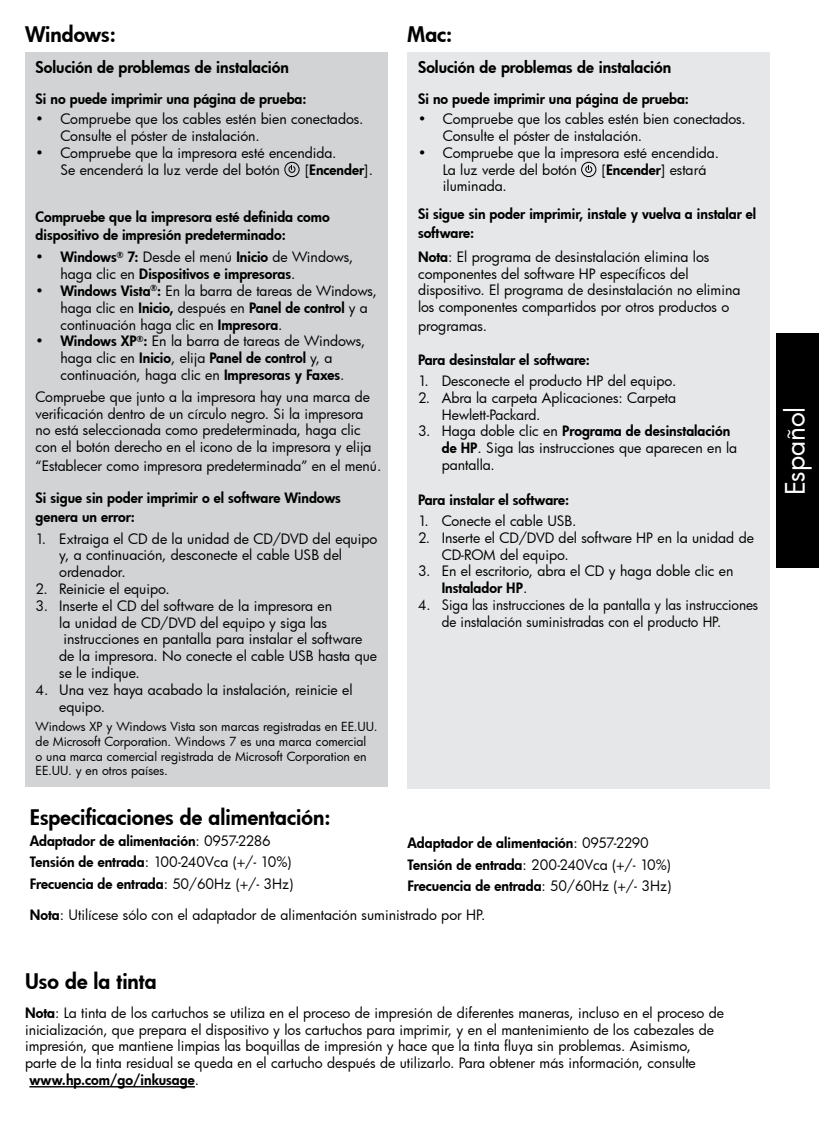
<style>
.page{position:relative;width:819px;height:1134px;background:#fff}
.page>*{position:absolute;margin:0;border:0;box-sizing:border-box;transform-origin:0 0}
.t1{font:26.25px "Futura Bk";letter-spacing:-.005em;color:#fff}
.t2{font:21px "Futura Hv";color:#000}
.t3{font:15.75px "Futura Hv";color:#000}
.t4{font:14px/16.8px "Futura Bk";color:#000}
.t5{font:14px/18.9px "Futura Hv";color:#000}
.t6{font:14px/16.8px "Futura Bk";color:#000;scale:.96 1}
.t7{font:12.25px/14.7px "Futura Bk";letter-spacing:-.005em;color:#000}
.s1{font-family:"Futura Bk"}
.s2{font-family:"Futura Hv"}
</style>
<div class="page">
<div style="left:408px;top:53px;width:362px;height:736px;background:#e6e7e8"></div>
<div style="left:25px;top:53px;width:362px;height:734px;background:#d1d3d4"></div>
<hr style="left:29px;top:1086px;width:166px;height:1px;background:#000">
<div style="left:284px;top:162px;width:16px;height:15px;border:1px solid #000;border-radius:50%"></div>
<svg style="left:288px;top:165px;width:8px;height:8px"></svg>
<div style="left:581px;top:162px;width:15px;height:15px;border:1px solid #000;border-radius:50%"></div>
<svg style="left:585px;top:165px;width:8px;height:8px"></svg>
<div style="left:776px;top:333px;width:43px;height:235px;background:#000"></div>
<h2 class="t2" style="left:25px;top:20px;width:92px">Windows:</h2>
<h2 class="t2" style="left:408px;top:20px;width:46px">Mac:</h2>
<p class="t3" style="left:36px;top:57px;width:255px">Solución de problemas de instalación</p>
<p class="t5" style="left:36px;top:89px;width:272px">Si no puede imprimir una página de prueba:</p>
<p class="t4" style="left:60px;top:110px;width:305px;text-indent:-25px">• Compruebe que los cables estén bien conectados.<br>Consulte el póster de instalación.</p>
<p class="t4" style="left:60px;top:144px;width:278px;text-indent:-25px">• Compruebe que la impresora esté encendida.<br>Se encenderá la luz verde del botón</p>
<p class="t5" style="left:305px;top:160px;width:70px"><span class="s1">[</span>Encender<span class="s1">].</span></p>
<p class="t5" style="left:36px;top:207px;width:296px">Compruebe que la impresora esté definida como dispositivo de impresión predeterminado:</p>
<p class="t4" style="left:36px;top:249px;width:319px">• <span class="s2">Windows</span><sup>®</sup> <span class="s2">7:</span> Desde el menú <span class="s2">Inicio</span> de Windows,</p>
<p class="t5" style="left:60px;top:264px;width:237px"><span class="s1">haga clic en</span> Dispositivos e impresoras<span class="s1">.</span></p>
<p class="t4" style="left:60px;top:282px;width:318px;text-indent:-25px">• <span class="s2">Windows Vista</span><sup>®</sup><span class="s2">:</span> En la barra de tareas de Windows, haga clic en <span class="s2">Inicio,</span> después en <span class="s2">Panel de control</span> y a continuación haga clic en <span class="s2">Impresora</span>.</p>
<p class="t4" style="left:36px;top:333px;width:332px">• <span class="s2">Windows XP</span><sup>®</sup><span class="s2">:</span> En la barra de tareas de Windows,</p>
<p class="t5" style="left:60px;top:348px;width:274px"><span class="s1">haga clic en</span> Inicio<span class="s1">, elija</span> Panel de control <span class="s1">y, a</span></p>
<p class="t4" style="left:36px;top:364px;width:336px;line-height:21.7px;text-align:center">continuación, haga clic en <span class="s2">Impresoras y Faxes</span>.<br>Compruebe que junto a la impresora hay una marca de</p>
<p class="t4" style="left:36px;top:405px;width:337px">verificación dentro de un círculo negro. Si la impresora no está seleccionada como predeterminada, haga clic con el botón derecho en el icono de la impresora y elija</p>
<p class="t4" style="left:36px;top:457px;width:347px">“Establecer como impresora predeterminada” en el menú.</p>
<p class="t5" style="left:36px;top:489px;width:307px">Si sigue sin poder imprimir o el software Windows genera un error:</p>
<p class="t4" style="left:59px;top:530px;width:320px;text-indent:-24px">1. Extraiga el CD de la unidad de CD/DVD del equipo y, a continuación, desconecte el cable USB del ordenador.</p>
<p class="t4" style="left:36px;top:580px;width:136px">2. Reinicie el equipo.</p>
<p class="t4" style="left:36px;top:597px;width:298px">3. Inserte el CD del software de la impresora en</p>
<p class="t4" style="left:59px;top:614px;width:269px">la unidad de CD/DVD del equipo y siga las</p>
<p class="t4" style="left:64px;top:630px;width:300px">instrucciones en pantalla para instalar el software</p>
<p class="t4" style="left:59px;top:647px;width:319px">de la impresora. No conecte el cable USB hasta que</p>
<p class="t4" style="left:59px;top:664px;width:82px">se le indique.</p>
<p class="t4" style="left:59px;top:681px;width:295px;text-indent:-24px">4. Una vez haya acabado la instalación, reinicie el equipo.</p>
<p class="t7" style="left:36px;top:719px;width:343px">Windows XP y Windows Vista son marcas registradas en EE.UU. de Microsoft Corporation. Windows 7 es una marca comercial<br>o una marca comercial registrada de Microsoft Corporation en EE.UU. y en otros países.</p>
<p class="t3" style="left:418px;top:57px;width:255px">Solución de problemas de instalación</p>
<p class="t5" style="left:418px;top:89px;width:272px">Si no puede imprimir una página de prueba:</p>
<p class="t4" style="left:443px;top:110px;width:305px;text-indent:-25px">• Compruebe que los cables estén bien conectados.<br>Consulte el póster de instalación.</p>
<p class="t4" style="left:443px;top:144px;width:278px;text-indent:-25px">• Compruebe que la impresora esté encendida.<br>La luz verde del botón</p>
<p class="t4" style="left:602px;top:161px;width:106px">[<span class="s2">Encender</span>] estará</p>
<p class="t4" style="left:443px;top:178px;width:66px">iluminada.</p>
<p class="t5" style="left:418px;top:205px;width:340px">Si sigue sin poder imprimir, instale y vuelva a instalar el software:</p>
<p class="t4" style="left:418px;top:248px;width:324px"><span class="s2">Nota</span>: El programa de desinstalación elimina los componentes del software HP específicos del dispositivo. El programa de desinstalación no elimina los componentes compartidos por otros productos o</p>
<p class="t4" style="left:418px;top:317px;width:71px">programas.</p>
<p class="t5" style="left:418px;top:350px;width:173px">Para desinstalar el software:</p>
<p class="t4" style="left:418px;top:372px;width:260px">1. Desconecte el producto HP del equipo.</p>
<p class="t4" style="left:442px;top:389px;width:236px;text-indent:-24px">2. Abra la carpeta Aplicaciones: Carpeta<br>Hewlett-Packard.</p>
<p class="t5" style="left:418px;top:422px;width:314px"><span class="s1">3. Haga doble clic en</span> Programa de desinstalación</p>
<p class="t4" style="left:442px;top:439px;width:297px"><span class="s2">de HP</span>. Siga las instrucciones que aparecen en la pantalla.</p>
<p class="t5" style="left:418px;top:490px;width:153px">Para instalar el software:</p>
<p class="t4" style="left:418px;top:512px;width:160px">1. Conecte el cable USB.</p>
<p class="t4" style="left:442px;top:529px;width:314px;text-indent:-24px">2. Inserte el CD/DVD del software HP en la unidad de<br>CD-ROM del equipo.</p>
<p class="t4" style="left:418px;top:563px;width:317px">3. En el escritorio, abra el CD y haga doble clic en</p>
<p class="t5" style="left:442px;top:578px;width:87px">Instalador HP<span class="s1">.</span></p>
<p class="t6" style="left:442px;top:596px;width:331px;text-indent:-24px">4. Siga las instrucciones de la pantalla y las instrucciones de instalación suministradas con el producto HP.</p>
<h2 class="t2" style="left:30px;top:803px;width:302px">Especificaciones de alimentación:</h2>
<p class="t5" style="left:30px;top:831px;width:242px">Adaptador de alimentación<span class="s1">: 0957-2286</span></p>
<p class="t4" style="left:30px;top:853px;width:263px"><span class="s2">Tensión de entrada</span>: 100-240Vca (+/- 10%)</p>
<p class="t5" style="left:30px;top:874px;width:265px">Frecuencia de entrada<span class="s1">: 50/60Hz (+/- 3Hz)</span></p>
<p class="t4" style="left:30px;top:906px;width:457px"><span class="s2">Nota</span>: Utilícese sólo con el adaptador de alimentación suministrado por HP.</p>
<p class="t5" style="left:408px;top:834px;width:243px">Adaptador de alimentación<span class="s1">: 0957-2290</span></p>
<p class="t4" style="left:408px;top:856px;width:265px"><span class="s2">Tensión de entrada</span>: 200-240Vca (+/- 10%)</p>
<p class="t5" style="left:408px;top:876px;width:265px">Frecuencia de entrada<span class="s1">: 50/60Hz (+/- 3Hz)</span></p>
<h2 class="t2" style="left:25px;top:967px;width:133px">Uso de la tinta</h2>
<p class="t4" style="left:25px;top:1004px;width:701px"><span class="s2">Nota</span>: La tinta de los cartuchos se utiliza en el proceso de impresión de diferentes maneras, incluso en el proceso de inicialización, que prepara el dispositivo y los cartuchos para imprimir, y en el mantenimiento de los cabezales de impresión, que mantiene limpias las boquillas de impresión y hace que la tinta fluya sin problemas. Asimismo, parte de la tinta residual se queda en el cartucho después de utilizarlo. Para obtener más información, consulte</p>
<p class="t5" style="left:29px;top:1070px;width:171px">www.hp.com/go/inkusage<span class="s1">.</span></p>
<h1 class="t1" style="left:778px;top:495px;width:90px;rotate:-90deg">Español</h1>
</div>
